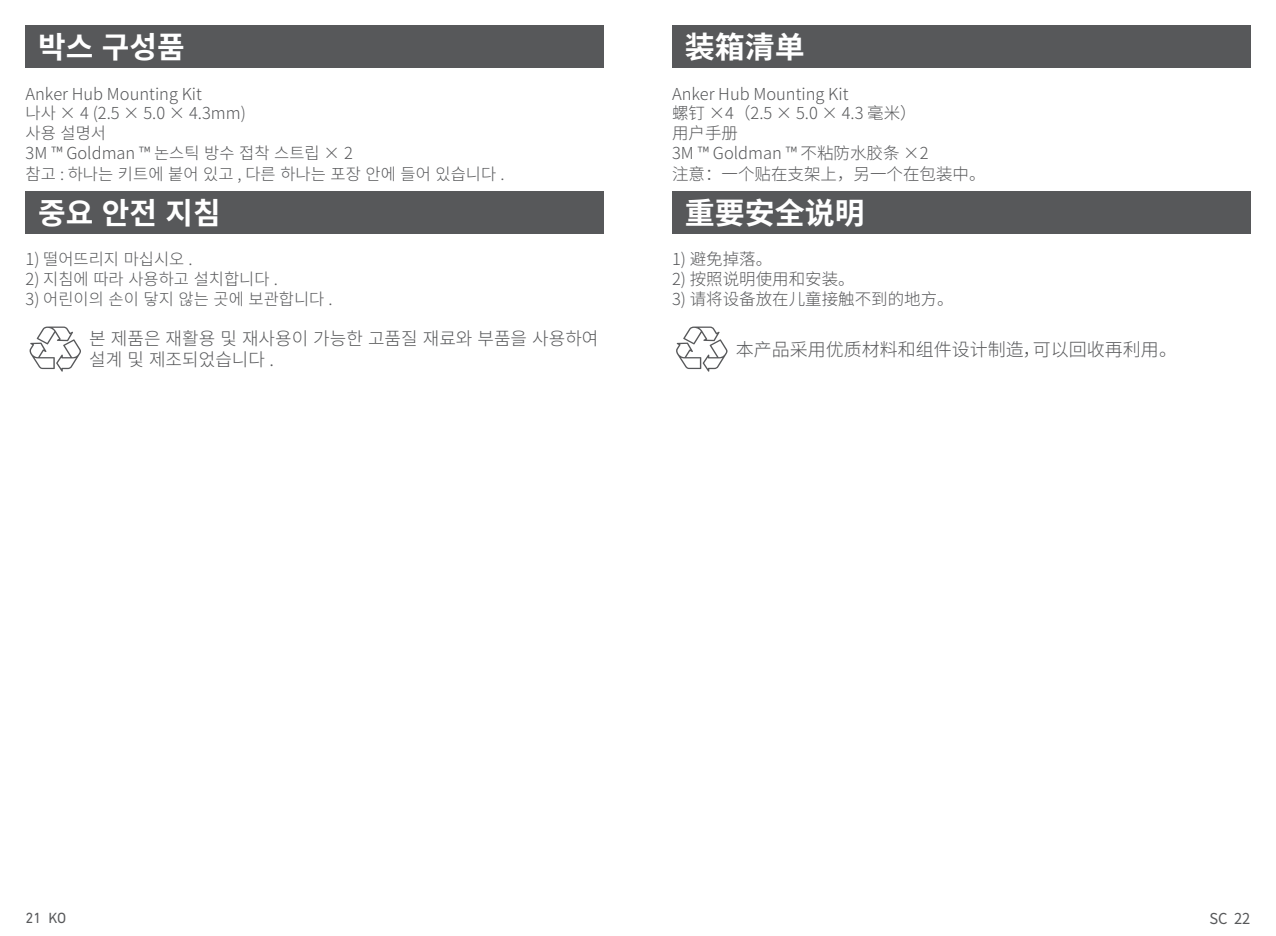
<style>
.page{position:relative;width:1276px;height:936px;background:#fff}
.page>*{position:absolute;margin:0;border:0;box-sizing:border-box;transform-origin:0 0}
.t1{font:700 30px "Noto Sans CJ Kkr";color:#fff}
.t2{font:700 30px "Noto Sans Hans";color:#fff}
.t3{font:300 18px/21px "Noto Sans CJ Kkr";color:#57585a}
.t4{font:300 18px "Noto Sans Hans";color:#57585a}
.t5{font:300 16.5px/20.1px "Noto Sans CJ Kkr";color:#57585a}
.t6{font:300 16.5px/20.1px "Noto Sans Hans";color:#57585a}
.t7{font:15px "DIN Next LT Pro";color:#57585a}
.t8{font:15px "Noto Sans Hans";color:#57585a}
</style>
<div class="page">
<div style="left:26px;top:26px;width:578px;height:42px;background:#57585a"></div>
<div style="left:26px;top:191px;width:578px;height:42px;background:#57585a"></div>
<svg style="left:30px;top:326px;width:51px;height:45px"></svg>
<div style="left:672px;top:26px;width:578px;height:42px;background:#57585a"></div>
<div style="left:672px;top:191px;width:578px;height:42px;background:#57585a"></div>
<svg style="left:676px;top:326px;width:51px;height:45px"></svg>
<h1 class="t1" style="left:38px;top:30px;width:148px">박스 구성품</h1>
<p class="t5" style="left:26px;top:84px;width:480px">Anker Hub Mounting Kit<br>나사 × 4 (2.5 × 5.0 × 4.3mm)<br>사용 설명서<br>3M ™ Goldman ™ 논스틱 방수 접착 스트립 × 2<br>참고 : 하나는 키트에 붙어 있고 , 다른 하나는 포장 안에 들어 있습니다 .</p>
<h1 class="t1" style="left:38px;top:196px;width:184px">중요 안전 지침</h1>
<p class="t5" style="left:26px;top:249px;width:169px">1) 떨어뜨리지 마십시오 .</p>
<p class="t5" style="left:26px;top:269px;width:254px">2) 지침에 따라 사용하고 설치합니다 .</p>
<p class="t5" style="left:26px;top:289px;width:309px">3) 어린이의 손이 닿지 않는 곳에 보관합니다 .</p>
<p class="t3" style="left:89px;top:329px;width:511px">본 제품은 재활용 및 재사용이 가능한 고품질 재료와 부품을 사용하여 설계 및 제조되었습니다 .</p>
<h1 class="t2" style="left:685px;top:30px;width:121px">装箱清单</h1>
<p class="t6" style="left:672px;top:84px;width:315px">Anker Hub Mounting Kit<br>螺钉 ×4（2.5 × 5.0 × 4.3 毫米）<br>用户手册<br>3M ™ Goldman ™ 不粘防水胶条 ×2<br>注意：一个贴在支架上，另一个在包装中。</p>
<h1 class="t2" style="left:685px;top:196px;width:181px">重要安全说明</h1>
<p class="t6" style="left:672px;top:249px;width:102px">1) 避免掉落。</p>
<p class="t6" style="left:672px;top:269px;width:184px">2) 按照说明使用和安装。</p>
<p class="t6" style="left:672px;top:289px;width:283px">3) 请将设备放在儿童接触不到的地方。</p>
<p class="t4" style="left:736px;top:339px;width:443px">本产品采用优质材料和组件设计制造，可以回收再利用。</p>
<p class="t7" style="left:26px;top:909px;width:42px">21 KO</p>
<p class="t8" style="left:1209px;top:909px;width:43px">SC 22</p>
</div>
